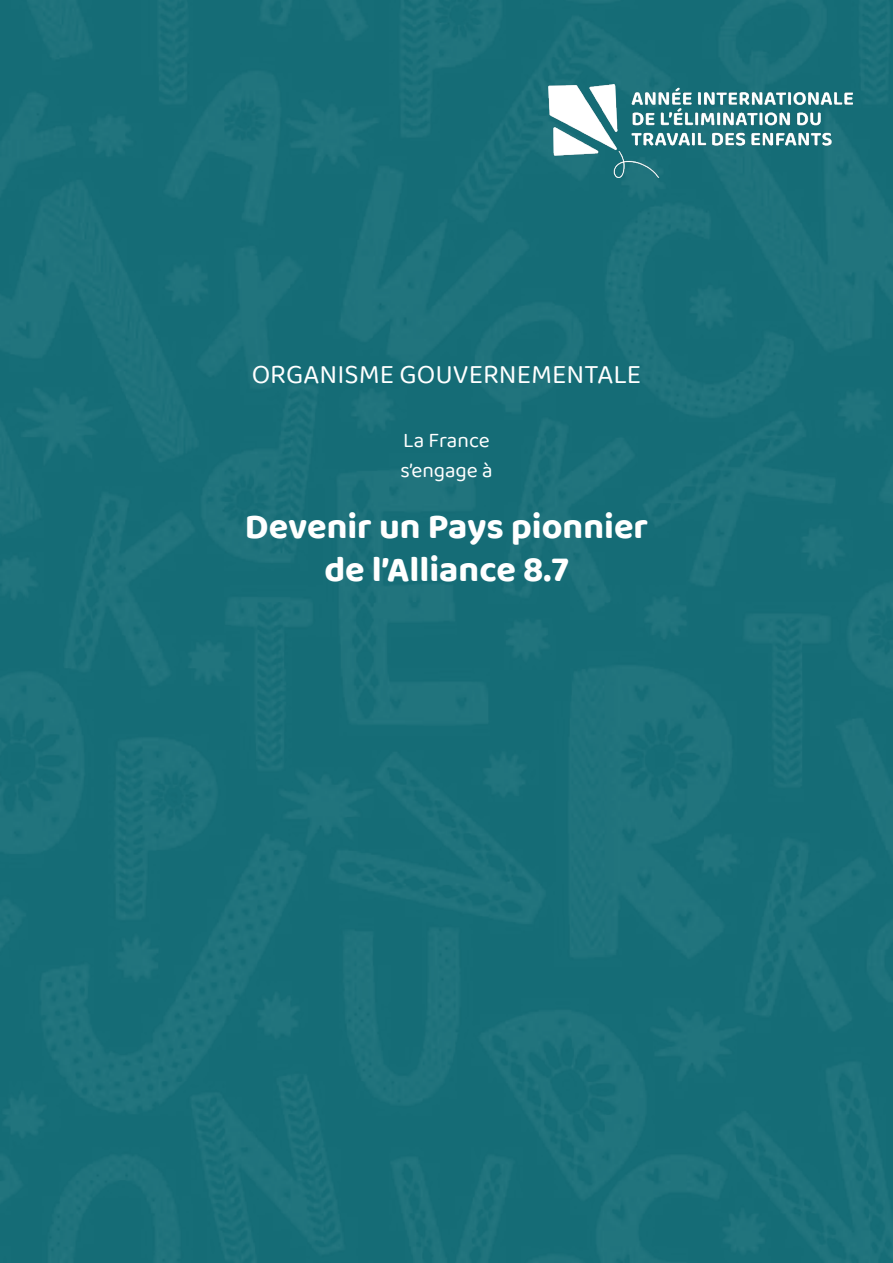
<style>
.page{position:relative;width:893px;height:1263px;background:#fff}
.page>*{position:absolute;margin:0;border:0;box-sizing:border-box;transform-origin:0 0}
.t1{font:700 36px/43.2px "Baloo 2";color:#fff;text-align:center}
.t2{font:27px "Baloo 2";color:#fff}
.t3{font:21px/30px "Baloo 2";color:#fff}
</style>
<div class="page">
<img style="left:0;top:0;width:893px;height:1263px">
<img style="left:548px;top:85px;width:305px;height:92px">
<p class="t2" style="left:252px;top:356px;width:391px">ORGANISME GOUVERNEMENTALE</p>
<p class="t3" style="left:400px;top:426px;width:94px">La France s’engage à</p>
<p class="t1" style="left:245px;top:503px;width:405px">Devenir un Pays pionnier de l’Alliance 8.7</p>
</div>
